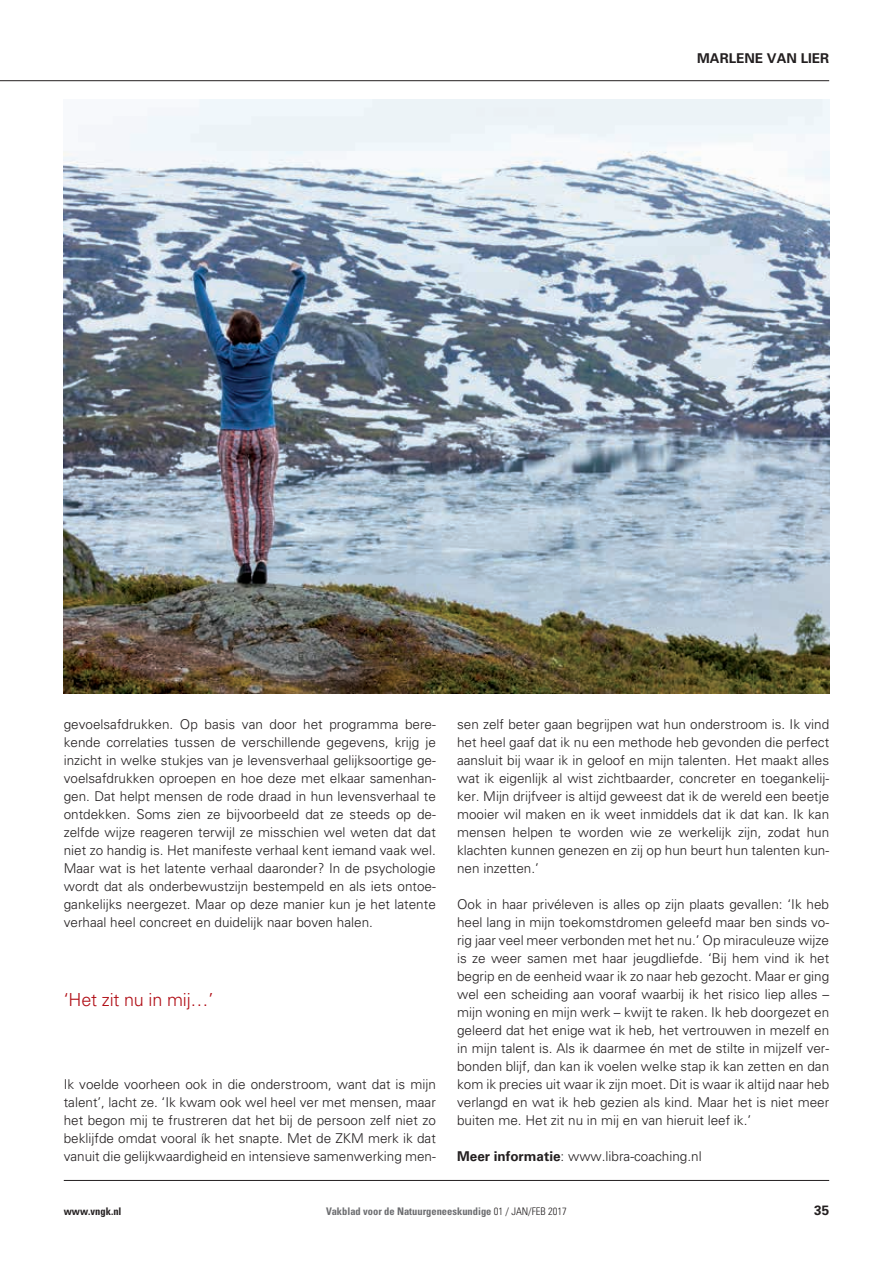
<style>
.page{position:relative;width:893px;height:1263px;background:#fff}
.page>*{position:absolute;margin:0;border:0;box-sizing:border-box;transform-origin:0 0}
.t1{font:300 18px "Univers LT Std";letter-spacing:-.01em;color:#b00d15}
.t2{font:300 13.5px/18px "Univers LT Std";color:#231f20;text-align:justify}
.t3{font:700 13.5px "Univers LT Std";color:#231f20}
.t4{font:700 condensed 10.5px "Univers LT Std";color:#6c6d70}
.t5{font:700 condensed 10.5px "Univers LT Std";color:#231f20}
.s1{font-weight:700}
.s2{font-weight:300;color:#231f20}
</style>
<div class="page">
<hr style="left:64px;top:1180px;width:765px;height:1px;background:#231f20">
<hr style="left:0;top:80px;width:829px;height:1px;background:#231f20">
<img style="left:64px;top:99px;width:765px;height:594px">
<p class="t3" style="left:697px;top:50px;width:134px">MARLENE VAN LIER</p>
<p class="t2" style="left:64px;top:715px;width:374px">gevoelsafdrukken. Op basis van door het programma bere&shy;kende correlaties tussen de verschillende gegevens, krijg je inzicht in welke stukjes van je levensverhaal gelijksoortige ge&shy;voelsafdrukken oproepen en hoe deze met elkaar samenhan&shy;gen. Dat helpt mensen de rode draad in hun levensverhaal te ontdekken. Soms zien ze bijvoorbeeld dat ze steeds op de&shy;zelfde wijze reageren terwijl ze misschien wel weten dat dat niet zo handig is. Het manifeste verhaal kent iemand vaak wel.<br>Maar wat is het latente verhaal daaronder? In de psychologie wordt dat als onderbewustzijn bestempeld en als iets ontoe&shy;gankelijks neergezet. Maar op deze manier kun je het latente verhaal heel concreet en duidelijk naar boven halen.</p>
<h1 class="t1" style="left:64px;top:988px;width:151px">‘Het zit nu in mij…’</h1>
<p class="t2" style="left:64px;top:1075px;width:374px">Ik voelde voorheen ook in die onderstroom, want dat is mijn talent’, lacht ze. ‘Ik kwam ook wel heel ver met mensen, maar het begon mij te frustreren dat het bij de persoon zelf niet zo beklijfde omdat vooral ík het snapte. Met de ZKM merk ik dat vanuit die gelijkwaardigheid en intensieve samenwerking men-</p>
<p class="t2" style="left:457px;top:715px;width:374px">sen zelf beter gaan begrijpen wat hun onderstroom is. Ik vind het heel gaaf dat ik nu een methode heb gevonden die perfect aansluit bij waar ik in geloof en mijn talenten. Het maakt alles wat ik eigenlijk al wist zichtbaarder, concreter en toegankelij&shy;ker. Mijn drijfveer is altijd geweest dat ik de wereld een beetje mooier wil maken en ik weet inmiddels dat ik dat kan. Ik kan mensen helpen te worden wie ze werkelijk zijn, zodat hun klachten kunnen genezen en zij op hun beurt hun talenten kun&shy;nen inzetten.’</p>
<p class="t2" style="left:457px;top:895px;width:374px">Ook in haar privéleven is alles op zijn plaats gevallen: ‘Ik heb heel lang in mijn toekomstdromen geleefd maar ben sinds vo&shy;rig jaar veel meer verbonden met het nu.’ Op miraculeuze wijze is ze weer samen met haar jeugdliefde. ‘Bij hem vind ik het begrip en de eenheid waar ik zo naar heb gezocht. Maar er ging wel een scheiding aan vooraf waarbij ik het risico liep alles – mijn woning en mijn werk – kwijt te raken. Ik heb doorgezet en geleerd dat het enige wat ik heb, het vertrouwen in mezelf en in mijn talent is. Als ik daarmee én met de stilte in mijzelf ver&shy;bonden blijf, dan kan ik voelen welke stap ik kan zetten en dan kom ik precies uit waar ik zijn moet. Dit is waar ik altijd naar heb verlangd en wat ik heb gezien als kind. Maar het is niet meer buiten me. Het zit nu in mij en van hieruit leef ik.’</p>
<p class="t2" style="left:457px;top:1147px;width:246px"><span class="s1">Meer informatie</span>: www.libra-coaching.nl</p>
<p class="t5" style="left:64px;top:1205px;width:59px">www.vngk.nl</p>
<p class="t4" style="left:326px;top:1205px;width:242px">Vakblad voor de Natuurgeneeskundige <span class="s2">01 / JAN/FEB 2017</span></p>
<p class="t3" style="left:814px;top:1202px;width:17px">35</p>
</div>
